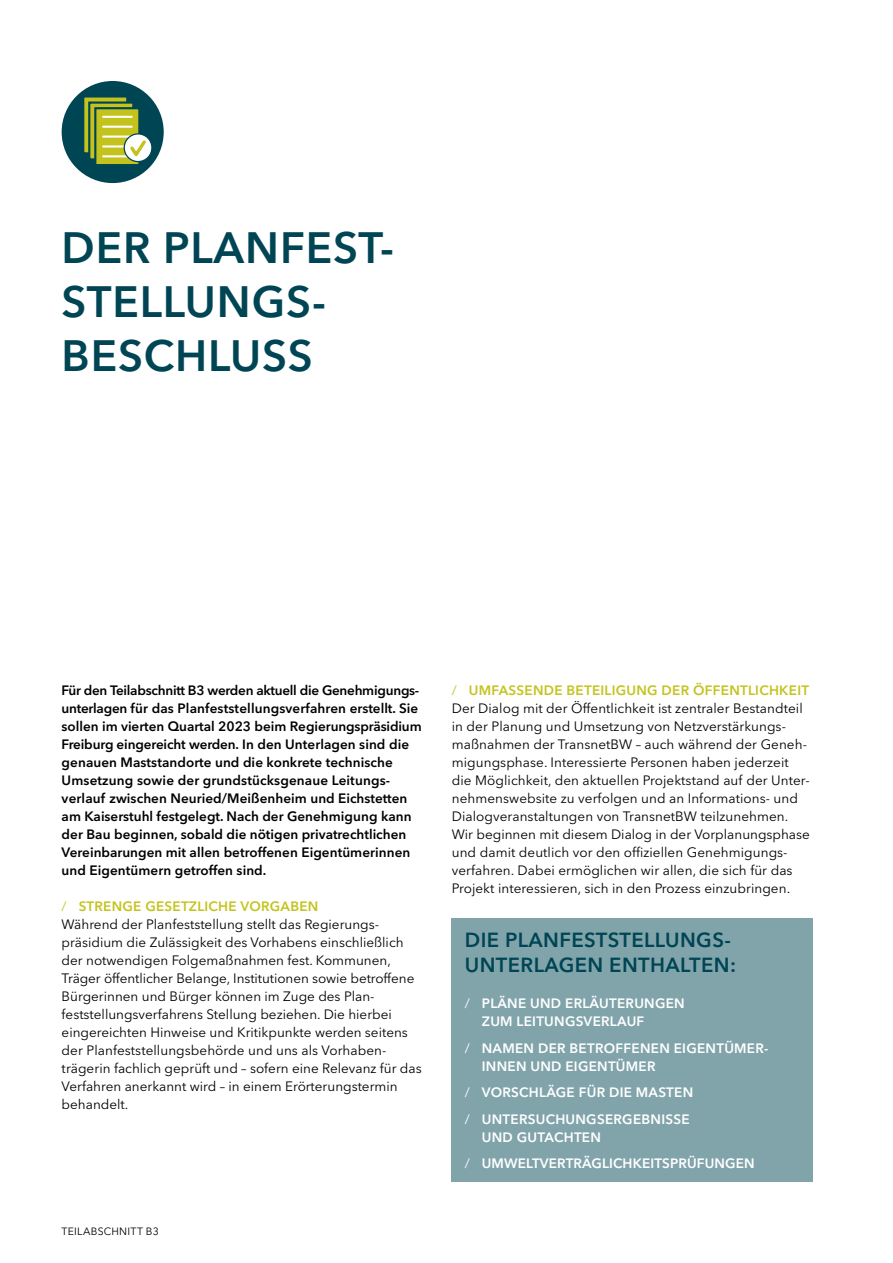
<style>
.page{position:relative;width:893px;height:1263px;background:#fff}
.page>*{position:absolute;margin:0;border:0;box-sizing:border-box;transform-origin:0 0}
.t1{font:600 43.5px/54px "Avenir Next LT Pro";letter-spacing:.02em;color:#004554}
.t2{font:600 20.25px/25.5px "Avenir Next LT Pro";letter-spacing:.02em;color:#004554}
.t3{font:13.5px/18px "Avenir Next LT Pro";color:#000}
.t4{font:600 13.5px/18px "Avenir Next LT Pro";color:#000}
.t5{font:600 13.5px/18px "Avenir Next LT Pro";letter-spacing:.02em;color:#fff}
.t6{font:10.5px "Avenir Next LT Pro";letter-spacing:.025em;color:#000}
.s1{color:#c4c31e}
.s2{font-weight:600;color:#c4c31e}
.s3{font-weight:400}
</style>
<div class="page">
<div style="left:62px;top:81px;width:102px;height:102px;background:#004554;border-radius:50%"></div>
<div style="left:82px;top:95px;width:46px;height:59px;background:#c4c31e;border:2px solid #004554"></div>
<div style="left:88px;top:101px;width:46px;height:60px;background:#c4c31e;border:2px solid #004554"></div>
<div style="left:94px;top:107px;width:46px;height:59px;background:#c4c31e;border:2px solid #004554"></div>
<hr style="left:103px;top:116px;width:29px;height:2px;background:#fff">
<hr style="left:103px;top:126px;width:29px;height:2px;background:#fff">
<hr style="left:103px;top:136px;width:29px;height:2px;background:#fff">
<hr style="left:103px;top:145px;width:29px;height:2px;background:#fff">
<hr style="left:103px;top:155px;width:29px;height:2px;background:#fff">
<svg style="left:124px;top:134px;width:28px;height:28px"></svg>
<div style="left:124px;top:133px;width:29px;height:29px;border:1px solid #004554;border-radius:50%"></div>
<svg style="left:127px;top:137px;width:22px;height:24px"></svg>
<div style="left:451px;top:918px;width:362px;height:264px;background:#81a4ab"></div>
<h1 class="t1" style="left:62px;top:220px;width:330px">DER PLANFEST-<br>STELLUNGS-<br>BESCHLUSS</h1>
<p class="t4" style="left:62px;top:681px;width:362px">Für den Teilabschnitt B3 werden aktuell die Genehmigungs&shy;unterlagen für das Planfeststellungsverfahren erstellt. Sie sollen im vierten Quartal 2023 beim Regierungspräsidium Freiburg eingereicht werden. In den Unterlagen sind die genauen Maststandorte und die konkrete technische Umsetzung sowie der grundstücksgenaue Leitungs&shy;verlauf zwischen Neuried/Meißenheim und Eichstetten am Kaiserstuhl festgelegt. Nach der Genehmigung kann der Bau beginnen, sobald die nötigen privatrechtlichen Vereinbarungen mit allen betroffenen Eigentümerinnen und Eigentümern getroffen sind.</p>
<p class="t3" style="left:62px;top:897px;width:362px"><span class="s1">/</span> <span class="s2">STRENGE GESETZLICHE VORGABEN<br></span>Während der Planfeststellung stellt das Regierungs&shy;präsidium die Zulässigkeit des Vorhabens einschließlich der notwendigen Folgemaßnahmen fest. Kommunen, Träger öffentlicher Belange, Institutionen sowie betroffene Bürgerinnen und Bürger können im Zuge des Plan&shy;feststellungsverfahrens Stellung beziehen. Die hierbei eingereichten Hinweise und Kritikpunkte werden seitens der Planfeststellungsbehörde und uns als Vorhaben&shy;trägerin fachlich geprüft und – sofern eine Relevanz für das Verfahren anerkannt wird – in einem Erörterungstermin behandelt.</p>
<p class="t6" style="left:62px;top:1225px;width:99px">TEILABSCHNITT B3</p>
<p class="t3" style="left:452px;top:681px;width:360px"><span class="s1">/</span> <span class="s2">UMFASSENDE BETEILIGUNG DER ÖFFENTLICHKEIT </span>Der Dialog mit der Öffentlichkeit ist zentraler Bestandteil in der Planung und Umsetzung von Netzverstärkungs&shy;maßnahmen der TransnetBW – auch während der Geneh&shy;migungsphase. Interessierte Personen haben jederzeit die Möglichkeit, den aktuellen Projektstand auf der Unter&shy;nehmenswebsite zu verfolgen und an Informations- und Dialogveranstaltungen von TransnetBW teilzunehmen.<br>Wir beginnen mit diesem Dialog in der Vorplanungsphase und damit deutlich vor den offiziellen Genehmigungs&shy;verfahren. Dabei ermöglichen wir allen, die sich für das Projekt interessieren, sich in den Prozess einzubringen.</p>
<h2 class="t2" style="left:465px;top:926px;width:273px">DIE PLANFESTSTELLUNGS-<br>UNTERLAGEN ENTHALTEN:</h2>
<p class="t5" style="left:482px;top:994px;width:204px;text-indent:-17px"><span class="s3">/</span> PLÄNE UND ERLÄUTERUNGEN<br>ZUM LEITUNGSVERLAUF</p>
<p class="t5" style="left:482px;top:1039px;width:287px;text-indent:-17px"><span class="s3">/</span> NAMEN DER BETROFFENEN EIGENTÜMER-<br>INNEN UND EIGENTÜMER</p>
<p class="t5" style="left:465px;top:1079px;width:230px;line-height:26.5px"><span class="s3">/</span> VORSCHLÄGE FÜR DIE MASTEN <span class="s3">/</span> UNTERSUCHUNGSERGEBNISSE</p>
<p class="t5" style="left:465px;top:1123px;width:291px;line-height:26.5px;text-indent:17px">UND GUTACHTEN<br><span class="s3">/</span> UMWELTVERTRÄGLICHKEITSPRÜFUNGEN</p>
</div>
